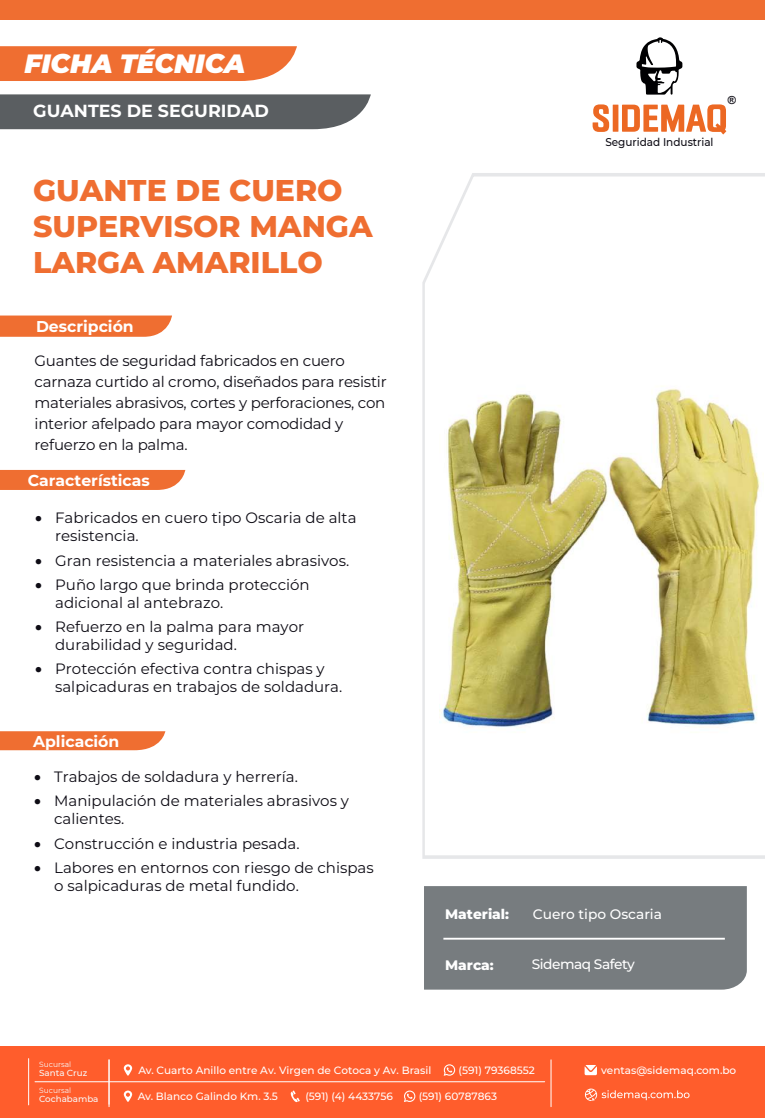
<style>
.page{position:relative;width:765px;height:1118px;background:#fff}
.page>*{position:absolute;margin:0;border:0;box-sizing:border-box;transform-origin:0 0}
.t1{font:800 30px/36px "Montserrat";color:#ef6e31}
.t2{font:italic 900 26.38px "Montserrat";color:#fff}
.t3{font:700 17.5px "Montserrat";color:#fff}
.t4{font:700 15.62px "Montserrat";color:#fff}
.t5{font:15px/18px "Montserrat";color:#0e0c15}
.t6{font:500 13.75px "Montserrat";color:#fff}
.t7{font:800 13.75px "Montserrat";color:#fff}
.t8{font:500 13.75px "Montserrat";letter-spacing:-.035em;color:#fff}
.t9{font:500 11.25px "Montserrat";color:#0e0c15;scale:.93 1}
.t10{font:700 11.12px "Arial";color:#0e0c15}
.t11{font:500 10.5px "Montserrat";color:#fff}
.t12{font:500 8.75px "Montserrat";color:#f8f7f7}
.t13{font:7.5px "Montserrat";color:#f8f7f7}
</style>
<div class="page">
<svg style="left:422px;top:173px;width:343px;height:686px"></svg>
<svg style="left:0;top:46px;width:297px;height:35px;background:#ef753b"></svg>
<div style="left:0;top:94px;width:371px;height:35px;background:#5a5e61"></div>
<svg style="left:0;top:315px;width:172px;height:22px;background:#f0783f"></svg>
<svg style="left:0;top:731px;width:165px;height:19px;background:#ef753b"></svg>
<div style="left:0;top:470px;width:185px;height:20px;background:#ef6e31"></div>
<svg style="left:636px;top:37px;width:46px;height:58px"></svg>
<svg style="left:593px;top:104px;width:133px;height:30px"></svg>
<div style="left:0;top:0;width:765px;height:19px;background:#ef6e31"></div>
<div style="left:424px;top:886px;width:323px;height:103px;background:#777c7f"></div>
<hr style="left:443px;top:937px;width:282px;height:2px;background:#fff">
<div style="left:0;top:1045px;width:765px;height:73px;background:#ff5d2c"></div>
<svg style="left:585px;top:1088px;width:105px;height:13px"></svg>
<svg style="left:585px;top:1065px;width:12px;height:10px"></svg>
<svg style="left:404px;top:1090px;width:11px;height:12px"></svg>
<svg style="left:124px;top:1090px;width:8px;height:12px"></svg>
<svg style="left:444px;top:1064px;width:11px;height:11px"></svg>
<svg style="left:124px;top:1064px;width:8px;height:11px"></svg>
<svg style="left:291px;top:1090px;width:9px;height:12px"></svg>
<hr style="left:35px;top:1081px;width:510px;height:1px;background:#fff">
<hr style="left:28px;top:1058px;width:1px;height:46px;background:#fff">
<hr style="left:551px;top:1059px;width:1px;height:47px;background:#fff">
<hr style="left:109px;top:1059px;width:1px;height:47px;background:#fff">
<img style="left:440px;top:348px;width:324px;height:414px">
<h2 class="t2" style="left:25px;top:43px;width:222px">FICHA TÉCNICA</h2>
<p class="t3" style="left:33px;top:99px;width:237px">GUANTES DE SEGURIDAD</p>
<h1 class="t1" style="left:33px;top:170px;width:341px">GUANTE DE CUERO<br>SUPERVISOR MANGA<br>LARGA AMARILLO</h1>
<p class="t4" style="left:36px;top:315px;width:99px">Descripción</p>
<p class="t5" style="left:35px;top:350px;width:354px;line-height:21px">Guantes de seguridad fabricados en cuero carnaza curtido al cromo, diseñados para resistir materiales abrasivos, cortes y perforaciones, con interior afelpado para mayor comodidad y refuerzo en la palma.</p>
<p class="t4" style="left:28px;top:469px;width:124px">Características</p>
<p class="t5" style="left:55px;top:508px;width:303px;text-indent:-20px">• Fabricados en cuero tipo Oscaria de alta resistencia.</p>
<p class="t5" style="left:35px;top:550px;width:316px">• Gran resistencia a materiales abrasivos.</p>
<p class="t5" style="left:55px;top:575px;width:256px;text-indent:-20px">• Puño largo que brinda protección adicional al antebrazo.</p>
<p class="t5" style="left:55px;top:617px;width:250px;text-indent:-20px">• Refuerzo en la palma para mayor durabilidad y seguridad.</p>
<p class="t5" style="left:55px;top:659px;width:289px;text-indent:-20px">• Protección efectiva contra chispas y salpicaduras en trabajos de soldadura.</p>
<p class="t4" style="left:33px;top:730px;width:88px">Aplicación</p>
<p class="t5" style="left:34px;top:767px;width:265px">• Trabajos de soldadura y herrería.</p>
<p class="t5" style="left:54px;top:791px;width:296px;text-indent:-20px">• Manipulación de materiales abrasivos y calientes.</p>
<p class="t5" style="left:34px;top:833px;width:267px">• Construcción e industria pesada.</p>
<p class="t5" style="left:54px;top:858px;width:321px;text-indent:-20px">• Labores en entornos con riesgo de chispas o salpicaduras de metal fundido.</p>
<p class="t9" style="left:605px;top:134px;width:118px">Seguridad Industrial</p>
<p class="t10" style="left:728px;top:93px;width:10px">®</p>
<p class="t7" style="left:445px;top:904px;width:65px">Material:</p>
<p class="t6" style="left:533px;top:904px;width:131px">Cuero tipo Oscaria</p>
<p class="t7" style="left:445px;top:954px;width:50px">Marca:</p>
<p class="t8" style="left:532px;top:954px;width:105px">Sidemaq Safety</p>
<p class="t13" style="left:39px;top:1059px;width:34px">Sucursal</p>
<p class="t12" style="left:39px;top:1066px;width:50px">Santa Cruz</p>
<p class="t13" style="left:39px;top:1085px;width:34px">Sucursal</p>
<p class="t12" style="left:39px;top:1092px;width:61px">Cochabamba</p>
<p class="t11" style="left:138px;top:1063px;width:294px">Av. Cuarto Anillo entre Av. Virgen de Cotoca y Av. Brasil</p>
<p class="t11" style="left:459px;top:1063px;width:78px">(591) 79368552</p>
<p class="t11" style="left:305px;top:1088px;width:89px">(591) (4) 4433756</p>
<p class="t11" style="left:138px;top:1088px;width:142px">Av. Blanco Galindo Km. 3.5</p>
<p class="t11" style="left:419px;top:1089px;width:80px">(591) 60787863</p>
<p class="t11" style="left:601px;top:1062px;width:137px">ventas@sidemaq.com.bo</p>
</div>
